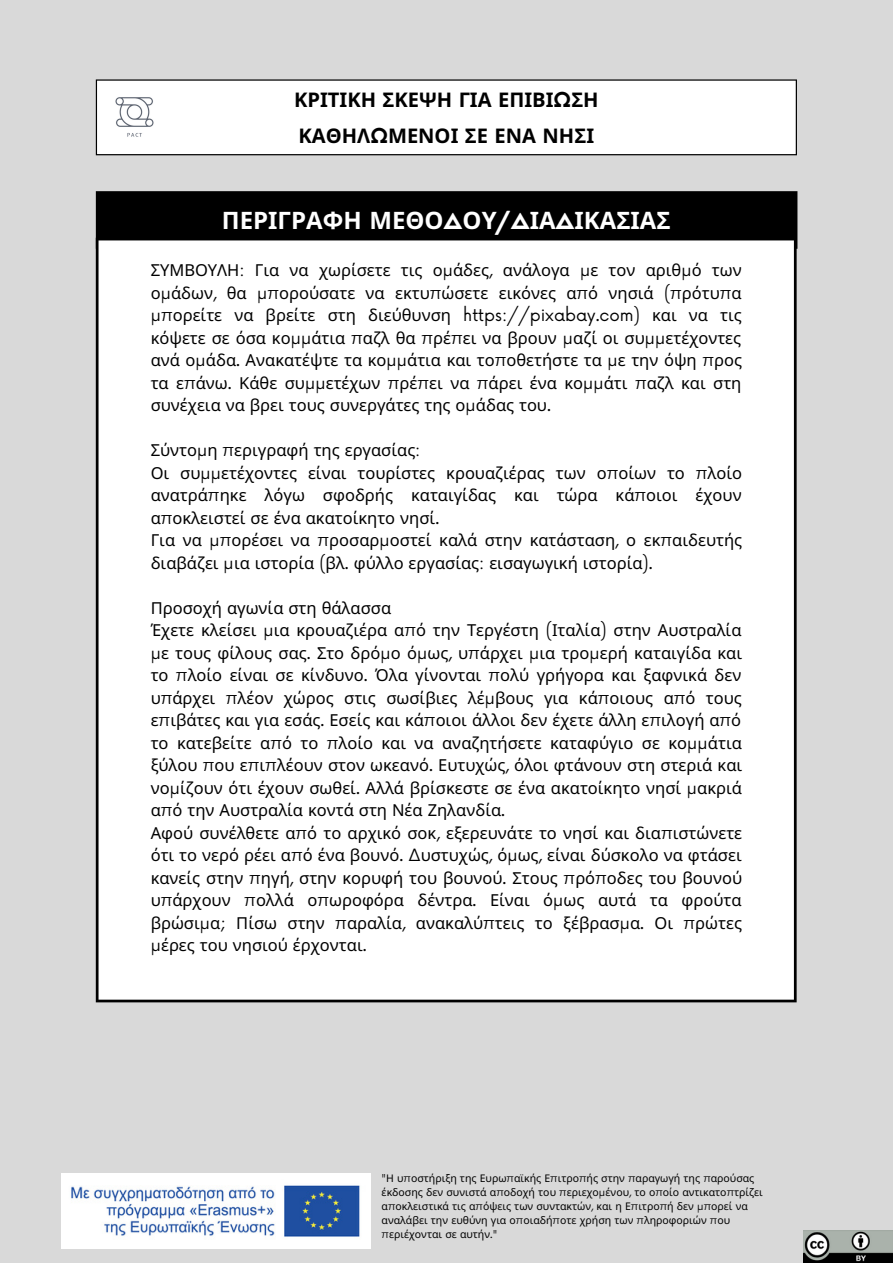
<style>
.page{position:relative;width:893px;height:1264px;background:#fff}
.page>*{position:absolute;margin:0;border:0;box-sizing:border-box;transform-origin:0 0}
.t1{font:700 24px "Noto Sans";color:#fff}
.t2{font:700 20.1px/36px "Noto Sans";color:#000}
.t3{font:16.5px/22.5px "Noto Sans";color:#000}
.t4{font:10.5px/14px "Noto Sans";color:#000}
.s1{font-family:"Nourd";font-weight:800}
.s2{font-family:"Now"}
</style>
<div class="page">
<div style="left:0;top:0;width:892px;height:1262px;background:#d9d9d9"></div>
<div style="left:97px;top:193px;width:698px;height:54px;background:#000"></div>
<hr style="left:96px;top:194px;width:3px;height:52px;background:#000">
<hr style="left:794px;top:194px;width:3px;height:52px;background:#000">
<hr style="left:99px;top:191px;width:695px;height:3px;background:#000">
<div style="left:97px;top:239px;width:698px;height:762px;background:#fff"></div>
<hr style="left:96px;top:240px;width:2px;height:759px;background:#000">
<hr style="left:793px;top:240px;width:3px;height:759px;background:#000">
<hr style="left:98px;top:999px;width:695px;height:3px;background:#000">
<hr style="left:98px;top:238px;width:695px;height:2px;background:#000">
<div style="left:96px;top:80px;width:700px;height:75px;background:#fff"></div>
<hr style="left:96px;top:81px;width:1px;height:73px;background:#000">
<hr style="left:795px;top:81px;width:1px;height:73px;background:#000">
<hr style="left:97px;top:154px;width:698px;height:1px;background:#000">
<hr style="left:97px;top:79px;width:698px;height:2px;background:#000">
<img style="left:115px;top:97px;width:39px;height:40px">
<img style="left:62px;top:1173px;width:308px;height:75px">
<img style="left:803px;top:1230px;width:89px;height:32px">
<p class="t2" style="left:294px;top:81px;width:306px">ΚΡΙΤΙΚΗ ΣΚΕΨΗ ΓΙΑ ΕΠΙΒΙ<span class="s1">Ω</span>ΣΗ<br>ΚΑΘΗΛ<span class="s1">Ω</span>ΜΕΝΟΙ ΣΕ ΕΝΑ ΝΗΣΙ</p>
<h1 class="t1" style="left:222px;top:203px;width:450px">ΠΕΡΙΓΡΑΦΗ ΜΕΘΟ<span class="s1">Δ</span>ΟΥ<span class="s1">/Δ</span>ΙΑ<span class="s1">Δ</span>ΙΚΑΣΙΑΣ</h1>
<p class="t3" style="left:151px;top:259px;width:592px;text-align:justify">ΣΥΜΒΟΥΛΗ<span class="s2">:</span> Για να χωρίσετε τις ο<span class="s2">μ</span>άδες<span class="s2">,</span> ανάλογα <span class="s2">μ</span>ε τον αριθ<span class="s2">μ</span>ό των ο<span class="s2">μ</span>άδων<span class="s2">,</span> θα <span class="s2">μπ</span>ορούσατε να εκτυ<span class="s2">π</span>ώσετε εικόνες α<span class="s2">π</span>ό νησιά <span class="s2">(π</span>ρότυ<span class="s2">π</span>α <span class="s2">μπ</span>ορείτε να βρείτε στη διεύθυνση <span class="s2">https://pixabay.com)</span> και να τις κόψετε σε όσα κο<span class="s2">μμ</span>άτια <span class="s2">π</span>αζλ θα <span class="s2">π</span>ρέ<span class="s2">π</span>ει να βρουν <span class="s2">μ</span>αζί οι συ<span class="s2">μμ</span>ετέχοντες ανά ο<span class="s2">μ</span>άδα<span class="s2">.</span> Ανακατέψτε τα κο<span class="s2">μμ</span>άτια και το<span class="s2">π</span>οθετήστε τα <span class="s2">μ</span>ε την όψη <span class="s2">π</span>ρος τα ε<span class="s2">π</span>άνω<span class="s2">.</span> Κάθε συ<span class="s2">μμ</span>ετέχων <span class="s2">π</span>ρέ<span class="s2">π</span>ει να <span class="s2">π</span>άρει ένα κο<span class="s2">μμ</span>άτι <span class="s2">π</span>αζλ και στη συνέχεια να βρει τους συνεργάτες της ο<span class="s2">μ</span>άδας του<span class="s2">.</span></p>
<p class="t3" style="left:151px;top:439px;width:593px">Σύντο<span class="s2">μ</span>η <span class="s2">π</span>εριγραφή της εργασίας<span class="s2">:<br></span>Οι συ<span class="s2">μμ</span>ετέχοντες είναι τουρίστες κρουαζιέρας των ο<span class="s2">π</span>οίων το <span class="s2">π</span>λοίο ανατρά<span class="s2">π</span>ηκε λόγω σφοδρής καταιγίδας και τώρα κά<span class="s2">π</span>οιοι έχουν α<span class="s2">π</span>οκλειστεί σε ένα ακατοίκητο νησί<span class="s2">.<br></span>Για να <span class="s2">μπ</span>ορέσει να <span class="s2">π</span>ροσαρ<span class="s2">μ</span>οστεί καλά στην κατάσταση<span class="s2">,</span> ο εκ<span class="s2">π</span>αιδευτής διαβάζει <span class="s2">μ</span>ια ιστορία <span class="s2">(</span>βλ<span class="s2">.</span> φύλλο εργασίας<span class="s2">:</span> εισαγωγική ιστορία<span class="s2">).</span></p>
<p class="t3" style="left:151px;top:596px;width:593px">Προσοχή αγωνία στη θάλασσα<br>Έχετε κλείσει <span class="s2">μ</span>ια κρουαζιέρα α<span class="s2">π</span>ό την Τεργέστη <span class="s2">(</span>Ιταλία<span class="s2">)</span> στην Αυστραλία <span class="s2">μ</span>ε τους φίλους σας<span class="s2">.</span> Στο δρό<span class="s2">μ</span>ο ό<span class="s2">μ</span>ως<span class="s2">,</span> υ<span class="s2">π</span>άρχει <span class="s2">μ</span>ια τρο<span class="s2">μ</span>ερή καταιγίδα και το <span class="s2">π</span>λοίο είναι σε κίνδυνο<span class="s2">.</span> Όλα γίνονται <span class="s2">π</span>ολύ γρήγορα και ξαφνικά δεν υ<span class="s2">π</span>άρχει <span class="s2">π</span>λέον χώρος στις σωσίβιες λέ<span class="s2">μ</span>βους για κά<span class="s2">π</span>οιους α<span class="s2">π</span>ό τους ε<span class="s2">π</span>ιβάτες και για εσάς<span class="s2">.</span> Εσείς και κά<span class="s2">π</span>οιοι άλλοι δεν έχετε άλλη ε<span class="s2">π</span>ιλογή α<span class="s2">π</span>ό το κατεβείτε α<span class="s2">π</span>ό το <span class="s2">π</span>λοίο και να αναζητήσετε καταφύγιο σε κο<span class="s2">μμ</span>άτια ξύλου <span class="s2">π</span>ου ε<span class="s2">π</span>ι<span class="s2">π</span>λέουν στον ωκεανό<span class="s2">.</span> Ευτυχώς<span class="s2">,</span> όλοι φτάνουν στη στεριά και νο<span class="s2">μ</span>ίζουν ότι έχουν σωθεί<span class="s2">.</span> Αλλά βρίσκεστε σε ένα ακατοίκητο νησί <span class="s2">μ</span>ακριά α<span class="s2">π</span>ό την Αυστραλία κοντά στη Νέα Ζηλανδία<span class="s2">.<br></span>Αφού συνέλθετε α<span class="s2">π</span>ό το αρχικό σοκ<span class="s2">,</span> εξερευνάτε το νησί και δια<span class="s2">π</span>ιστώνετε ότι το νερό ρέει α<span class="s2">π</span>ό ένα βουνό<span class="s2">. Δ</span>υστυχώς<span class="s2">,</span> ό<span class="s2">μ</span>ως<span class="s2">,</span> είναι δύσκολο να φτάσει κανείς στην <span class="s2">π</span>ηγή<span class="s2">,</span> στην κορυφή του βουνού<span class="s2">.</span> Στους <span class="s2">π</span>ρό<span class="s2">π</span>οδες του βουνού υ<span class="s2">π</span>άρχουν <span class="s2">π</span>ολλά ο<span class="s2">π</span>ωροφόρα δέντρα<span class="s2">.</span> Είναι ό<span class="s2">μ</span>ως αυτά τα φρούτα βρώσι<span class="s2">μ</span>α<span class="s2">;</span> Πίσω στην <span class="s2">π</span>αραλία<span class="s2">,</span> ανακαλύ<span class="s2">π</span>τεις το ξέβρασ<span class="s2">μ</span>α<span class="s2">.</span> Οι <span class="s2">π</span>ρώτες <span class="s2">μ</span>έρες του νησιού έρχονται<span class="s2">.</span></p>
<p class="t4" style="left:381px;top:1170px;width:383px"><span class="s2">"</span>Η υ<span class="s2">π</span>οστήριξη της Ευρω<span class="s2">π</span>αϊκής Ε<span class="s2">π</span>ιτρο<span class="s2">π</span>ής στην <span class="s2">π</span>αραγωγή της <span class="s2">π</span>αρούσας έκδοσης δεν συνιστά α<span class="s2">π</span>οδοχή του <span class="s2">π</span>εριεχο<span class="s2">μ</span>ένου<span class="s2">,</span> το ο<span class="s2">π</span>οίο αντικατο<span class="s2">π</span>τρίζει α<span class="s2">π</span>οκλειστικά τις α<span class="s2">π</span>όψεις των συντακτών<span class="s2">,</span> και η Ε<span class="s2">π</span>ιτρο<span class="s2">π</span>ή δεν <span class="s2">μπ</span>ορεί να αναλάβει την ευθύνη για ο<span class="s2">π</span>οιαδή<span class="s2">π</span>οτε χρήση των <span class="s2">π</span>ληροφοριών <span class="s2">π</span>ου <span class="s2">π</span>εριέχονται σε αυτήν<span class="s2">."</span></p>
</div>
